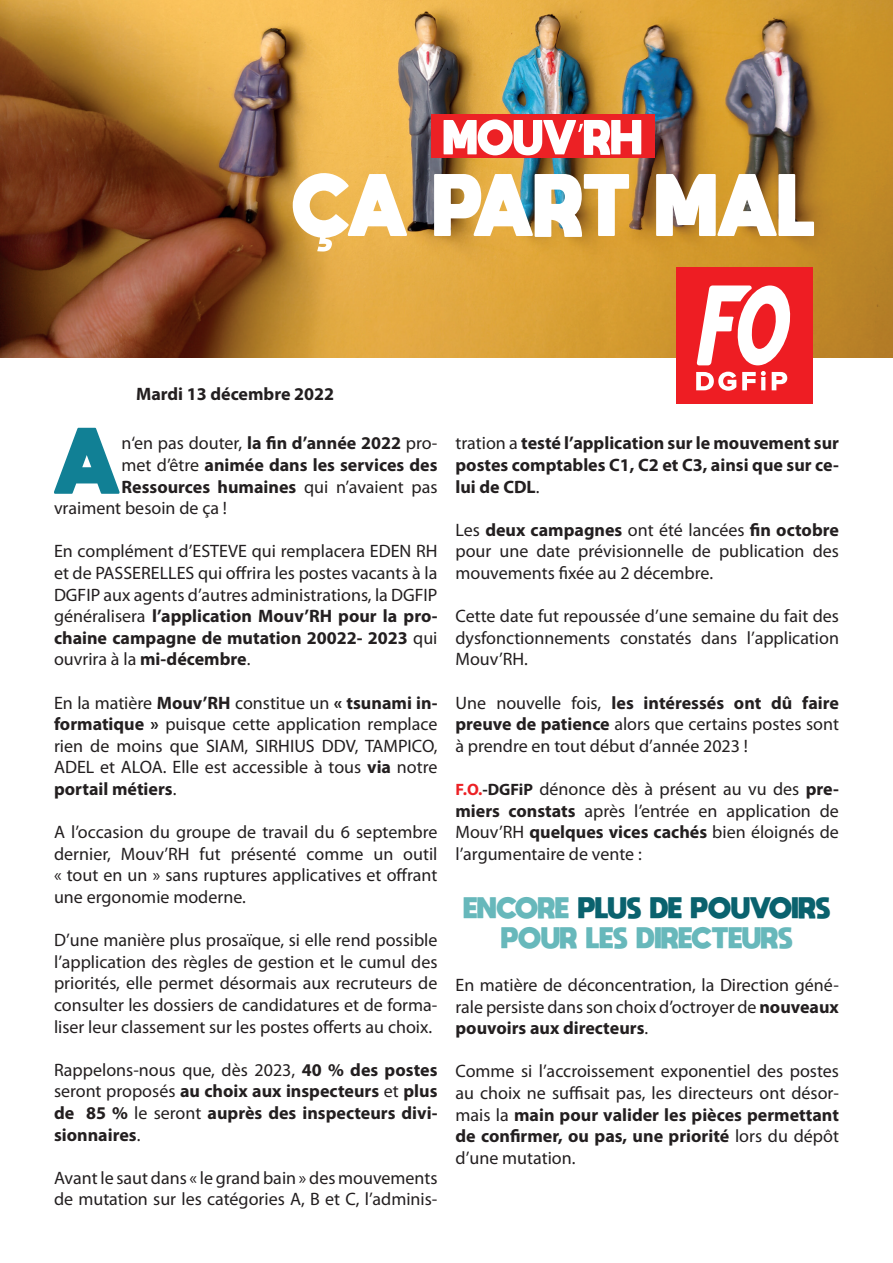
<style>
.page{position:relative;width:893px;height:1263px;background:#fff}
.page>*{position:absolute;margin:0;border:0;box-sizing:border-box;transform-origin:0 0}
.t1{font:800 66px "moon get";color:#118095}
.t2{font:800 21px "moon get";color:#0a626e}
.t3{font:800 21px "moon get";color:#67b8bb}
.t4{font:18px/21.6px "Myriad Pro";color:#231f20;text-align:justify}
.t5{font:700 18px/21.6px "Myriad Pro";color:#231f20;text-align:justify}
.s1{font-weight:700}
.s2{font-weight:400}
.s3{font-weight:700;font-size:16.5px;color:#ec2125}
.s4{font-weight:700;font-size:16.5px}
.s5{color:#67b8bb}
</style>
<div class="page">
<img style="left:0;top:0;width:893px;height:358px">
<div style="left:431px;top:114px;width:223px;height:44px;background:#ec2125"></div>
<svg style="left:444px;top:119px;width:197px;height:36px"></svg>
<svg style="left:293px;top:173px;width:114px;height:78px"></svg>
<svg style="left:434px;top:174px;width:195px;height:63px"></svg>
<svg style="left:656px;top:174px;width:158px;height:62px"></svg>
<div style="left:676px;top:267px;width:136px;height:137px;background:#ee1d23"></div>
<svg style="left:696px;top:372px;width:40px;height:19px"></svg>
<svg style="left:742px;top:371px;width:24px;height:19px"></svg>
<svg style="left:772px;top:372px;width:15px;height:18px"></svg>
<svg style="left:697px;top:285px;width:94px;height:80px"></svg>
<p class="t5" style="left:136px;top:383px;width:200px">Mardi 13 décembre 2022</p>
<p class="t1" style="left:54px;top:419px;width:69px">A</p>
<p class="t4" style="left:122px;top:432px;width:317px">n‘en pas douter, <span class="s1">la fin d’année 2022</span> pro-</p>
<p class="t5" style="left:122px;top:453px;width:317px"><span class="s2">met d’être</span> animée dans les services des</p>
<p class="t5" style="left:122px;top:475px;width:317px">Ressources humaines <span class="s2">qui n’avaient pas</span></p>
<p class="t4" style="left:54px;top:497px;width:175px">vraiment besoin de ça !</p>
<p class="t4" style="left:54px;top:540px;width:385px">En complément d’ESTEVE qui remplacera EDEN RH et de PASSERELLES qui offrira les postes vacants à la DGFIP aux agents d’autres administrations, la DGFIP généralisera <span class="s1">l’application Mouv’RH pour la pro&shy;chaine campagne de mutation 20022- 2023</span> qui ouvrira à la <span class="s1">mi-décembre</span>.</p>
<p class="t4" style="left:54px;top:691px;width:385px">En la matière <span class="s1">Mouv’RH</span> constitue un <span class="s1">« tsunami in&shy;formatique »</span> puisque cette application remplace rien de moins que SIAM, SIRHIUS DDV, TAMPICO, ADEL et ALOA. Elle est accessible à tous <span class="s1">via</span> notre <span class="s1">portail métiers</span>.</p>
<p class="t4" style="left:54px;top:821px;width:385px">A l’occasion du groupe de travail du 6 septembre dernier, Mouv’RH fut présenté comme un outil « tout en un » sans ruptures applicatives et offrant une ergonomie moderne.</p>
<p class="t4" style="left:54px;top:929px;width:385px">D’une manière plus prosaïque, si elle rend possible l’application des règles de gestion et le cumul des priorités, elle permet désormais aux recruteurs de consulter les dossiers de candidatures et de forma&shy;liser leur classement sur les postes offerts au choix.</p>
<p class="t5" style="left:54px;top:1058px;width:385px"><span class="s2">Rappelons-nous que, dès 2023,</span> 40 % des postes <span class="s2">seront proposés</span> au choix aux inspecteurs <span class="s2">et</span> plus de 85 % <span class="s2">le seront</span> auprès des inspecteurs divi&shy;sionnaires<span class="s2">.</span></p>
<p class="t4" style="left:54px;top:1167px;width:385px">Avant le saut dans « le grand bain » des mouvements de mutation sur les catégories A, B et C, l’adminis-</p>
<p class="t5" style="left:455px;top:432px;width:385px"><span class="s2">tration a</span> testé l’application sur le mouvement sur postes comptables C1, C2 et C3, ainsi que sur ce&shy;lui de CDL<span class="s2">.</span></p>
<p class="t4" style="left:455px;top:519px;width:385px">Les <span class="s1">deux campagnes</span> ont été lancées <span class="s1">fin octobre </span>pour une date prévisionnelle de publication des mouvements fixée au 2 décembre.</p>
<p class="t4" style="left:455px;top:605px;width:385px">Cette date fut repoussée d’une semaine du fait des dysfonctionnements constatés dans l’application Mouv’RH.</p>
<p class="t4" style="left:455px;top:691px;width:385px">Une nouvelle fois, <span class="s1">les intéressés ont dû faire preuve de patience</span> alors que certains postes sont à prendre en tout début d’année 2023 !</p>
<p class="t4" style="left:455px;top:778px;width:385px"><span class="s3">F.O.</span><span class="s4">-DGFiP</span> dénonce dès à présent au vu des <span class="s1">pre&shy;miers constats</span> après l’entrée en application de Mouv’RH <span class="s1">quelques vices cachés</span> bien éloignés de l’argumentaire de vente :</p>
<p class="t2" style="left:464px;top:894px;width:368px"><span class="s5">ENCORE</span> PLUS DE POUVOIRS</p>
<p class="t3" style="left:501px;top:924px;width:293px">POUR LES DIRECTEURS</p>
<p class="t4" style="left:455px;top:974px;width:385px">En matière de déconcentration, la Direction géné&shy;rale persiste dans son choix d’octroyer de <span class="s1">nouveaux pouvoirs aux directeurs</span>.</p>
<p class="t4" style="left:455px;top:1060px;width:385px">Comme si l’accroissement exponentiel des postes au choix ne suffisait pas, les directeurs ont désor&shy;mais la <span class="s1">main pour valider les pièces permettant de confirmer, ou pas, une priorité</span> lors du dépôt d’une mutation.</p>
</div>
